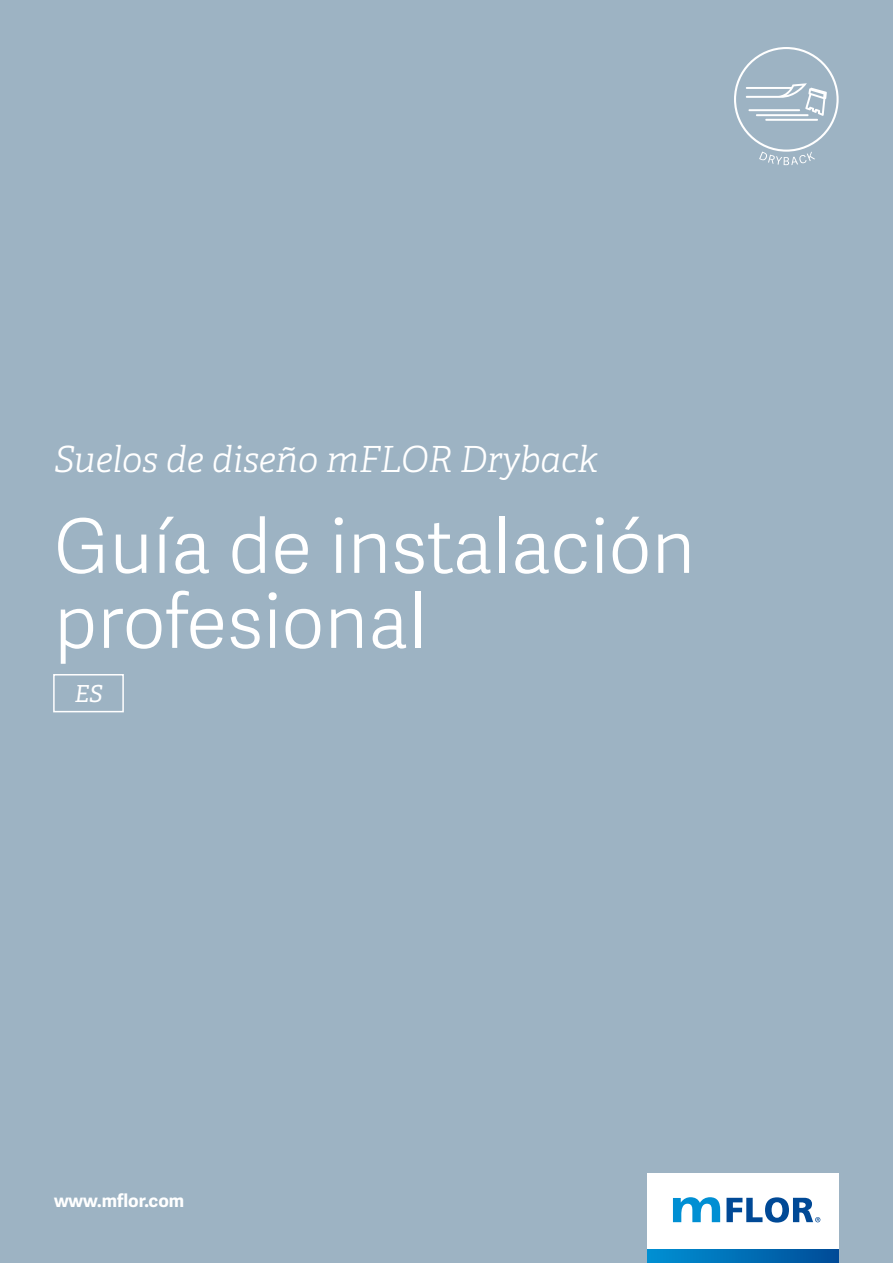
<style>
.page{position:relative;width:893px;height:1263px;background:#9db3c3}
.page>*{position:absolute;margin:0;border:0;box-sizing:border-box;transform-origin:0 0}
.t1{font:300 75px/75px "Adelle Sans";color:#fff}
.t2{font:italic 300 36px "Adelle";color:#fff}
.t3{font:italic 23.4px "Adelle";color:#fff}
.t4{font:700 18px "Adelle Sans";color:#fff}
</style>
<div class="page">
<div style="left:53px;top:674px;width:71px;height:38px;border:2px solid #fff"></div>
<svg style="left:734px;top:47px;width:105px;height:118px"></svg>
<div style="left:648px;top:1174px;width:191px;height:89px;background:#fff"></div>
<svg style="left:648px;top:1249px;width:191px;height:14px;background:#006eb5"></svg>
<svg style="left:726px;top:1197px;width:94px;height:25px"></svg>
<svg style="left:673px;top:1197px;width:47px;height:25px"></svg>
<p class="t2" style="left:54px;top:437px;width:546px">Suelos de diseño mFLOR Dryback</p>
<p class="t1" style="left:54px;top:506px;width:643px">Guía de instalación profesional</p>
<p class="t3" style="left:75px;top:679px;width:29px">ES</p>
<p class="t4" style="left:54px;top:1187px;width:132px">www.mflor.com</p>
</div>
